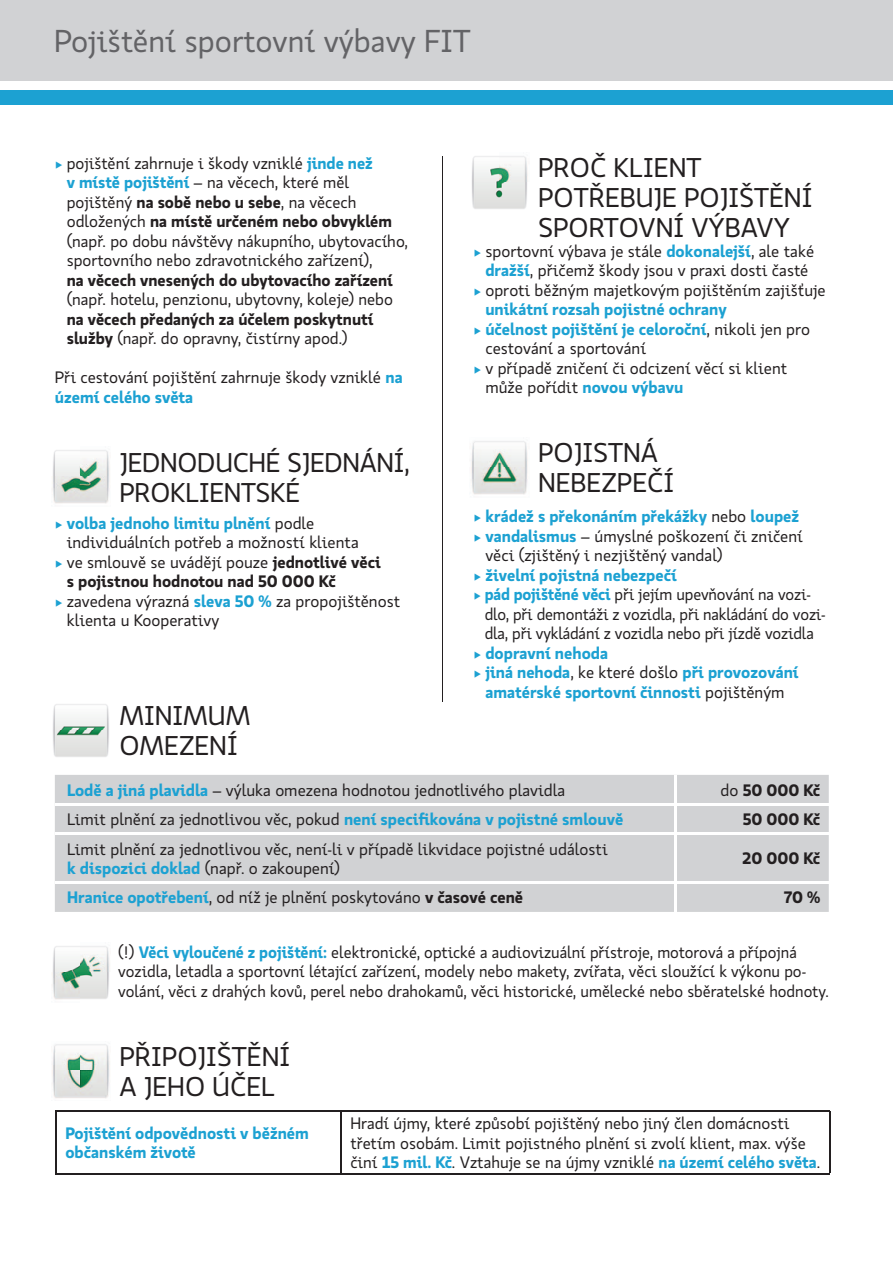
<style>
.page{position:relative;width:893px;height:1263px;background:#fff}
.page>*{position:absolute;margin:0;border:0;box-sizing:border-box;transform-origin:0 0}
.t1{font:31.5px "Koop Pro";color:#636366}
.t2{font:27px/30px "Koop Pro";color:#231f20}
.t3{font:16.5px/19.5px "Koop Pro";color:#231f20}
.t4{font:700 16.5px/19.5px "Koop Pro";color:#231f20}
.t5{font:700 16.5px/19.5px "Koop Pro";color:#1ca1d2;text-align:center}
.s1{font-weight:700;color:#1ca1d2}
.s2{font-weight:700}
.s3{font-weight:400}
.s4{color:#1ca1d2}
.s5{font-weight:400;color:#231f20}
</style>
<div class="page">
<img style="left:52px;top:450px;width:58px;height:54px">
<img style="left:472px;top:156px;width:56px;height:53px">
<img style="left:471px;top:441px;width:57px;height:54px">
<div style="left:0;top:0;width:893px;height:81px;background:#d1d2d4"></div>
<div style="left:0;top:91px;width:893px;height:14px;background:#1ca1d2"></div>
<hr style="left:442px;top:156px;width:1px;height:546px;background:#231f20">
<img style="left:53px;top:704px;width:56px;height:53px">
<div style="left:55px;top:775px;width:774px;height:137px;background:#d1d2d4"></div>
<hr style="left:675px;top:775px;width:2px;height:28px;background:#fff">
<hr style="left:55px;top:803px;width:621px;height:2px;background:#fff">
<hr style="left:676px;top:803px;width:153px;height:2px;background:#fff">
<hr style="left:675px;top:805px;width:2px;height:27px;background:#fff">
<hr style="left:55px;top:832px;width:621px;height:3px;background:#fff">
<hr style="left:676px;top:832px;width:153px;height:3px;background:#fff">
<hr style="left:675px;top:835px;width:2px;height:46px;background:#fff">
<hr style="left:55px;top:881px;width:621px;height:3px;background:#fff">
<hr style="left:676px;top:881px;width:153px;height:3px;background:#fff">
<hr style="left:675px;top:884px;width:2px;height:28px;background:#fff">
<img style="left:52px;top:1044px;width:58px;height:54px">
<hr style="left:55px;top:1110px;width:285px;height:1px;background:#231f20">
<hr style="left:55px;top:1111px;width:1px;height:62px;background:#231f20">
<hr style="left:340px;top:1110px;width:490px;height:1px;background:#231f20">
<hr style="left:340px;top:1111px;width:1px;height:62px;background:#231f20">
<hr style="left:829px;top:1111px;width:1px;height:62px;background:#231f20">
<hr style="left:55px;top:1173px;width:285px;height:2px;background:#231f20">
<hr style="left:340px;top:1173px;width:490px;height:2px;background:#231f20">
<img style="left:52px;top:946px;width:58px;height:54px">
<h1 class="t1" style="left:54px;top:19px;width:418px">Pojištění sportovní výbavy FIT</h1>
<p class="t3" style="left:67px;top:153px;width:343px;text-indent:-12px"><span class="s1">•</span> pojištění zahrnuje i škody vzniklé <span class="s1">jinde než<br>v místě pojištění</span> – na věcech, které měl pojištěný <span class="s2">na sobě nebo u sebe</span>, na věcech odložených <span class="s2">na místě určeném nebo obvyklém </span>(např. po dobu návštěvy nákupního, ubytovacího, sportovního nebo zdravotnického zařízení),</p>
<p class="t4" style="left:67px;top:269px;width:328px">na věcech vnesených do ubytovacího zařízení</p>
<p class="t3" style="left:67px;top:289px;width:328px">(např. hotelu, penzionu, ubytovny, koleje) nebo</p>
<p class="t4" style="left:67px;top:308px;width:308px">na věcech předaných za účelem poskytnutí služby <span class="s3">(např. do opravny, čistírny apod.)</span></p>
<p class="t3" style="left:55px;top:367px;width:349px">Při cestování pojištění zahrnuje škody vzniklé <span class="s1">na území celého světa</span></p>
<h2 class="t2" style="left:119px;top:446px;width:292px">JEDNODUCHÉ SJEDNÁNÍ,<br>PROKLIENTSKÉ</h2>
<p class="t3" style="left:67px;top:513px;width:294px;text-indent:-12px"><span class="s1">• volba jednoho limitu plnění</span> podle individuálních potřeb a možností klienta</p>
<p class="t4" style="left:67px;top:551px;width:315px;text-indent:-12px"><span class="s4">•</span> <span class="s3">ve smlouvě se uvádějí pouze</span> jednotlivé věci s pojistnou hodnotou nad 50 000 Kč</p>
<p class="t3" style="left:67px;top:591px;width:335px;text-indent:-12px"><span class="s1">•</span> zavedena výrazná <span class="s1">sleva 50 %</span> za propojištěnost klienta u Kooperativy</p>
<h2 class="t2" style="left:538px;top:152px;width:276px">PROČ KLIENT<br>POTŘEBUJE POJIŠTĚNÍ<br>SPORTOVNÍ VÝBAVY</h2>
<p class="t3" style="left:473px;top:241px;width:342px;text-align:center"><span class="s1">•</span> sportovní výbava je stále <span class="s1">dokonalejší</span>, ale také <span class="s1">dražší</span>, přičemž škody jsou v praxi dosti časté</p>
<p class="t3" style="left:485px;top:280px;width:342px;text-indent:-12px"><span class="s1">•</span> oproti běžným majetkovým pojištěním zajišťuje <span class="s1">unikátní rozsah pojistné ochrany</span></p>
<p class="t3" style="left:485px;top:319px;width:326px;text-indent:-12px"><span class="s1">• účelnost pojištění je celoroční</span>, nikoli jen pro cestování a sportování</p>
<p class="t3" style="left:485px;top:358px;width:303px;text-indent:-12px"><span class="s1">•</span> v případě zničení či odcizení věcí si klient může pořídit <span class="s1">novou výbavu</span></p>
<h2 class="t2" style="left:538px;top:437px;width:138px">POJISTNÁ<br>NEBEZPEČÍ</h2>
<p class="t5" style="left:473px;top:506px;width:327px">• krádež s překonáním překážky <span class="s5">nebo</span> loupež</p>
<p class="t3" style="left:485px;top:526px;width:319px;text-indent:-12px"><span class="s1">• vandalismus</span> – úmyslné poškození či zničení věci (zjištěný i nezjištěný vandal)</p>
<p class="t5" style="left:473px;top:564px;width:205px">• živelní pojistná nebezpečí</p>
<p class="t3" style="left:485px;top:584px;width:343px;text-indent:-11px"><span class="s1">• pád pojištěné věci</span> při jejím upevňování na vozi&shy;dlo, při demontáži z vozidla, při nakládání do vozi&shy;dla, při vykládání z vozidla nebo při jízdě vozidla</p>
<p class="t5" style="left:473px;top:642px;width:136px">• dopravní nehoda</p>
<p class="t5" style="left:473px;top:662px;width:327px">• jiná nehoda<span class="s5">, ke které došlo</span> při provozování amatérské sportovní činnosti <span class="s5">pojištěným</span></p>
<h2 class="t2" style="left:119px;top:700px;width:132px">MINIMUM<br>OMEZENÍ</h2>
<p class="t3" style="left:67px;top:780px;width:499px"><span class="s1">Lodě a jiná plavidla</span> – výluka omezena hodnotou jednotlivého plavidla</p>
<p class="t4" style="left:720px;top:779px;width:101px"><span class="s3">do</span> 50 000 Kč</p>
<p class="t3" style="left:67px;top:809px;width:558px">Limit plnění za jednotlivou věc, pokud <span class="s1">není specifikována v pojistné smlouvě</span></p>
<p class="t4" style="left:743px;top:809px;width:79px">50 000 Kč</p>
<p class="t3" style="left:67px;top:839px;width:542px">Limit plnění za jednotlivou věc, není-li v případě likvidace pojistné události <span class="s1">k dispozici doklad</span> (např. o zakoupení)</p>
<p class="t4" style="left:742px;top:848px;width:79px">20 000 Kč</p>
<p class="t3" style="left:67px;top:887px;width:458px"><span class="s1">Hranice opotřebení</span>, od níž je plnění poskytováno <span class="s2">v časové ceně</span></p>
<p class="t4" style="left:784px;top:887px;width:38px">70 %</p>
<p class="t3" style="left:118px;top:942px;width:712px">(!) <span class="s1">Věci vyloučené z pojištění:</span> elektronické, optické a audiovizuální přístroje, motorová a přípojná vozidla, letadla a sportovní létající zařízení, modely nebo makety, zvířata, věci sloužící k výkonu po&shy;volání, věci z drahých kovů, perel nebo drahokamů, věci historické, umělecké nebo sběratelské hodnoty.</p>
<h2 class="t2" style="left:119px;top:1041px;width:172px">PŘIPOJIŠTĚNÍ<br>A JEHO ÚČEL</h2>
<p class="t5" style="left:65px;top:1122px;width:245px;text-align:left">Pojištění odpovědnosti v běžném občanském životě</p>
<p class="t3" style="left:350px;top:1113px;width:471px">Hradí újmy, které způsobí pojištěný nebo jiný člen domácnosti třetím osobám. Limit pojistného plnění si zvolí klient, max. výše činí <span class="s1">15 mil. Kč</span>. Vztahuje se na újmy vzniklé <span class="s1">na území celého světa</span>.</p>
</div>
